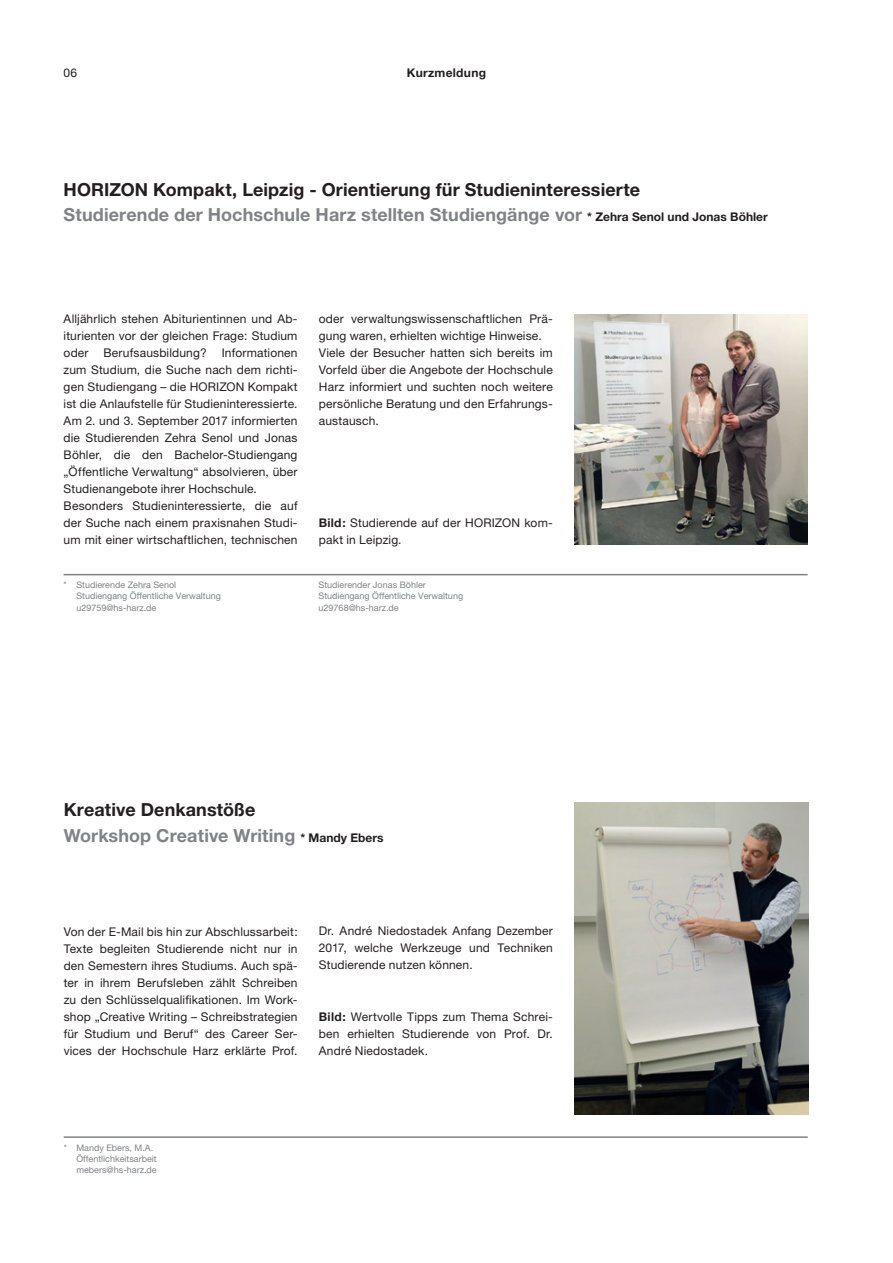
<style>
.page{position:relative;width:893px;height:1263px;background:#fff}
.page>*{position:absolute;margin:0;border:0;box-sizing:border-box;transform-origin:0 0}
.t1{font:700 18px/25.5px "Helvetica Neue";letter-spacing:.005em;color:#231f20}
.t2{font:700 18px/25.5px "Helvetica Neue";letter-spacing:.005em;color:#808285}
.t3{font:12px/17px "Helvetica Neue";letter-spacing:.015em;color:#231f20;text-align:justify}
.t4{font:700 12px "Helvetica Neue";letter-spacing:.025em;color:#231f20}
.t5{font:9px/11.2px "Helvetica Neue";color:#808285}
.s1{color:#808285}
.s2{font-size:12px}
.s3{font-weight:700}
.s4{color:#231f20}
.s5{font-size:12px;color:#231f20}
</style>
<div class="page">
<hr style="left:64px;top:1136px;width:744px;height:2px;background:#808285">
<img style="left:574px;top:803px;width:234px;height:311px">
<hr style="left:64px;top:574px;width:744px;height:1px;background:#808285">
<img style="left:574px;top:315px;width:234px;height:229px">
<p class="t3" style="left:64px;top:64px;width:15px">06</p>
<p class="t4" style="left:407px;top:65px;width:81px">Kurzmeldung</p>
<h1 class="t1" style="left:64px;top:176px;width:706px">HORIZON Kompakt, Leipzig - Orientierung für Studieninteressierte<br><span class="s1">Studierende der Hochschule Harz stellten Studiengänge vor</span> <span class="s2">* Zehra Senol und Jonas Böhler</span></h1>
<p class="t3" style="left:64px;top:310px;width:235px;text-align:left">Alljährlich stehen Abiturientinnen und Ab&shy;iturienten vor der gleichen Frage: Studium oder Berufsausbildung? Informationen zum Studium, die Suche nach dem richti&shy;gen Studiengang – die HORIZON Kompakt ist die Anlaufstelle für Studieninteressierte.<br>Am 2. und 3. September 2017 informierten die Studierenden Zehra Senol und Jonas Böhler, die den Bachelor-Studiengang „Öffentliche Verwaltung“ absolvieren, über Studienangebote ihrer Hochschule.<br>Besonders Studieninteressierte, die auf der Suche nach einem praxisnahen Studi&shy;um mit einer wirtschaftlichen, technischen</p>
<p class="t3" style="left:319px;top:310px;width:235px;text-align:left">oder verwaltungswissenschaftlichen Prä&shy;gung waren, erhielten wichtige Hinweise.<br>Viele der Besucher hatten sich bereits im Vorfeld über die Angebote der Hochschule Harz informiert und suchten noch weitere persönliche Beratung und den Erfahrungs&shy;austausch.</p>
<p class="t3" style="left:319px;top:514px;width:235px"><span class="s3">Bild:</span> Studierende auf der HORIZON kom&shy;pakt in Leipzig.</p>
<p class="t5" style="left:64px;top:579px;width:114px">* Studierende Zehra Senol</p>
<p class="t5" style="left:319px;top:579px;width:109px">Studierender Jonas Böhler</p>
<p class="t5" style="left:76px;top:590px;width:146px">Studiengang Öffentliche Verwaltung</p>
<p class="t5" style="left:319px;top:590px;width:146px">Studiengang Öffentliche Verwaltung</p>
<p class="t5" style="left:76px;top:602px;width:82px">u29759@hs-harz.de</p>
<p class="t5" style="left:319px;top:602px;width:82px">u29768@hs-harz.de</p>
<h1 class="t2" style="left:64px;top:797px;width:321px"><span class="s4">Kreative Denkanstöße<br></span>Workshop Creative Writing <span class="s5">* Mandy Ebers</span></h1>
<p class="t3" style="left:64px;top:922px;width:235px">Von der E-Mail bis hin zur Abschlussarbeit:<br>Texte begleiten Studierende nicht nur in den Semestern ihres Studiums. Auch spä&shy;ter in ihrem Berufsleben zählt Schreiben zu den Schlüsselqualifikationen. Im Work&shy;shop „Creative Writing – Schreibstrategien für Studium und Beruf“ des Career Ser&shy;vices der Hochschule Harz erklärte Prof.</p>
<p class="t3" style="left:319px;top:922px;width:235px">Dr. André Niedostadek Anfang Dezember 2017, welche Werkzeuge und Techniken Studierende nutzen können.</p>
<p class="t3" style="left:319px;top:1007px;width:235px"><span class="s3">Bild:</span> Wertvolle Tipps zum Thema Schrei&shy;ben erhielten Studierende von Prof. Dr.<br>André Niedostadek.</p>
<p class="t5" style="left:76px;top:1142px;width:82px;text-indent:-13px">* Mandy Ebers, M.A.<br>Öffentlichkeitsarbeit mebers@hs-harz.de</p>
</div>
